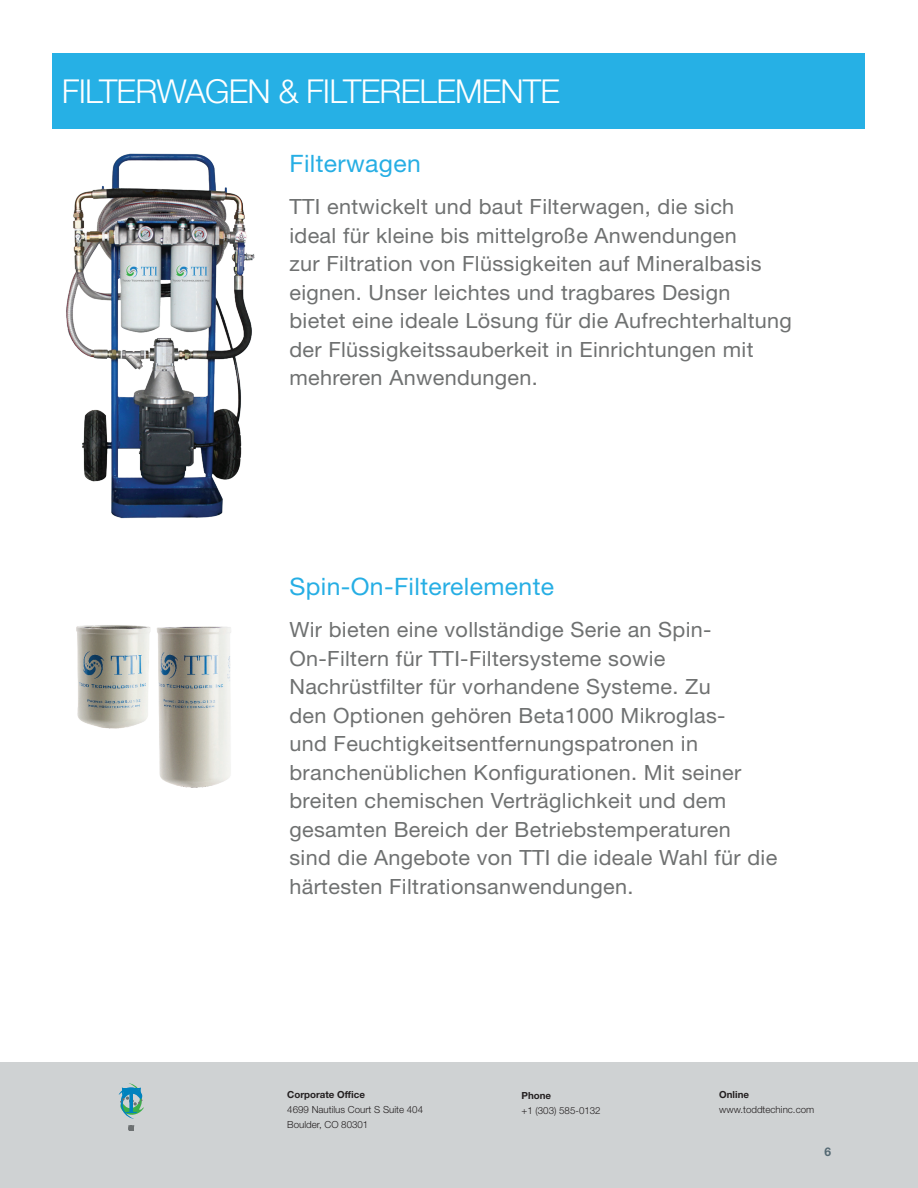
<style>
.page{position:relative;width:918px;height:1188px;background:#fff}
.page>*{position:absolute;margin:0;border:0;box-sizing:border-box;transform-origin:0 0}
.t1{font:300 33px "Helvetica Neue LT Std";letter-spacing:-.025em;color:#fff}
.t2{font:24px "Helvetica Neue LT Std";letter-spacing:.015em;color:#26aee4}
.t3{font:21px/28.5px "Helvetica Neue LT Std";letter-spacing:.015em;color:#6f7171}
.t4{font:700 12px "Helvetica Neue LT Std";color:#546973}
.t5{font:300 9.75px/15px "Helvetica Neue LT Std";color:#231f20}
.t6{font:700 9.75px "Helvetica Neue LT Std";color:#231f20}
</style>
<div class="page">
<div style="left:0;top:1062px;width:918px;height:126px;background:#cfd2d3"></div>
<svg style="left:118px;top:1083px;width:26px;height:36px"></svg>
<svg style="left:128px;top:1125px;width:6px;height:5px"></svg>
<div style="left:52px;top:53px;width:813px;height:76px;background:#26b0e5"></div>
<img style="left:76px;top:625px;width:155px;height:163px">
<img style="left:66px;top:153px;width:189px;height:366px">
<h1 class="t1" style="left:62px;top:71px;width:500px">FILTERWAGEN &amp; FILTERELEMENTE</h1>
<p class="t2" style="left:289px;top:150px;width:133px">Filterwagen</p>
<p class="t3" style="left:289px;top:192px;width:504px">TTI entwickelt und baut Filterwagen, die sich<br>ideal für kleine bis mittelgroße Anwendungen<br>zur Filtration von Flüssigkeiten auf Mineralbasis eignen. Unser leichtes und tragbares Design<br>bietet eine ideale Lösung für die Aufrechterhaltung der Flüssigkeitssauberkeit in Einrichtungen mit mehreren Anwendungen.</p>
<p class="t2" style="left:289px;top:573px;width:266px">Spin-On-Filterelemente</p>
<p class="t3" style="left:289px;top:615px;width:489px">Wir bieten eine vollständige Serie an Spin-On-Filtern für TTI-Filtersysteme sowie Nachrüstfilter für vorhandene Systeme. Zu<br>den Optionen gehören Beta1000 Mikroglas-<br>und Feuchtigkeitsentfernungspatronen in branchenüblichen Konfigurationen. Mit seiner breiten chemischen Verträglichkeit und dem gesamten Bereich der Betriebstemperaturen sind die Angebote von TTI die ideale Wahl für die härtesten Filtrationsanwendungen.</p>
<p class="t6" style="left:287px;top:1089px;width:79px">Corporate Office</p>
<p class="t5" style="left:287px;top:1102px;width:137px">4699 Nautilus Court S Suite 404<br>Boulder, CO 80301</p>
<p class="t6" style="left:522px;top:1089px;width:31px">Phone</p>
<p class="t5" style="left:522px;top:1103px;width:81px">+1 (303) 585-0132</p>
<p class="t6" style="left:719px;top:1088px;width:31px">Online</p>
<p class="t5" style="left:719px;top:1102px;width:97px">www.toddtechinc.com</p>
<p class="t4" style="left:825px;top:1144px;width:8px">6</p>
</div>
